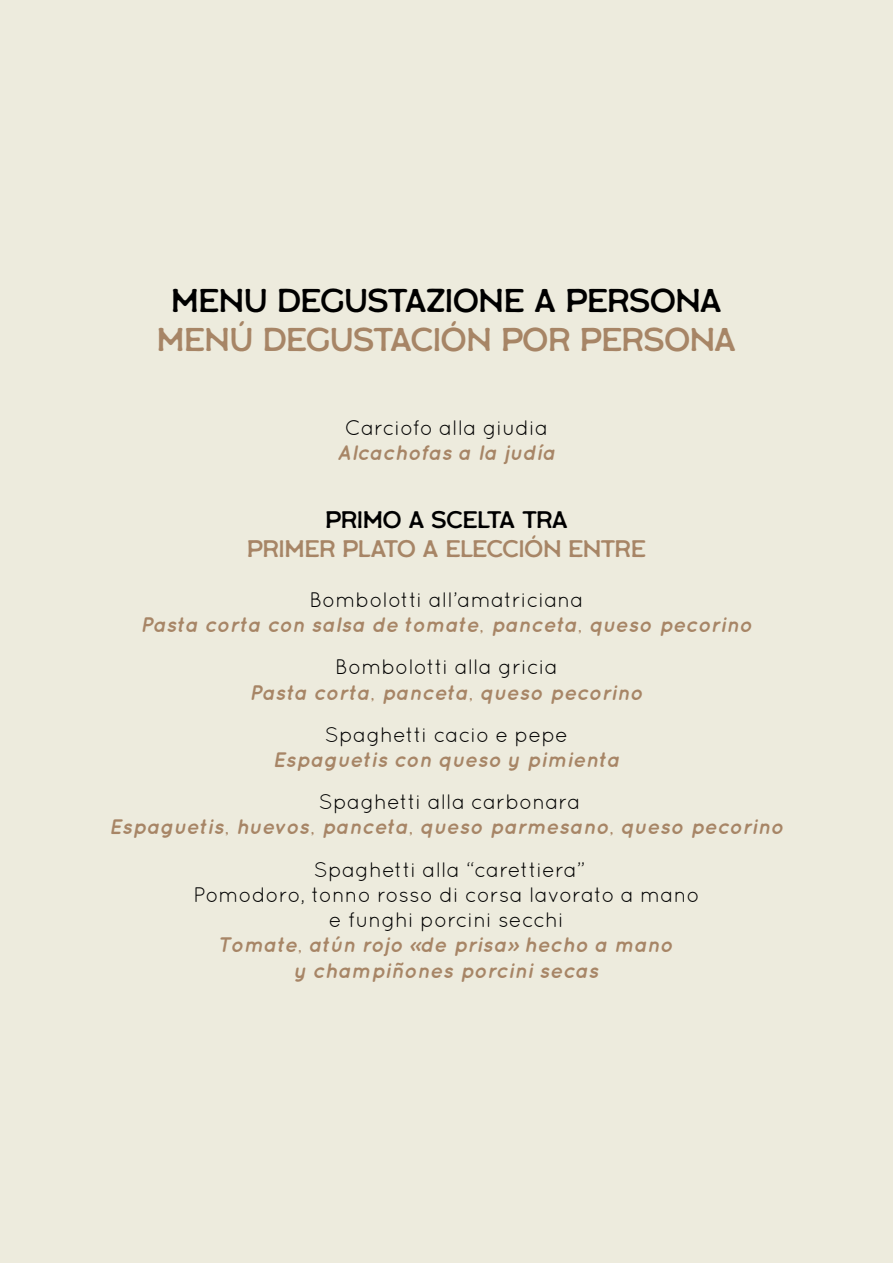
<style>
.page{position:relative;width:893px;height:1263px;background:#edebdd}
.page>*{position:absolute;margin:0;border:0;box-sizing:border-box;transform-origin:0 0}
.t1{font:33px "Labor Union Small";letter-spacing:-.005em;color:#a78566}
.t2{font:33px "Labor Union Small";letter-spacing:-.005em;color:#000}
.t3{font:24px "Labor Union Small";letter-spacing:-.005em;color:#a78566}
.t4{font:24px "Labor Union Small";letter-spacing:-.005em;color:#000}
.t5{font:italic 700 21px/25.2px "Quicksand";letter-spacing:.005em;color:#a78566;text-align:center}
.t6{font:21px/25.2px "Quicksand";color:#000;text-align:center}
</style>
<div class="page">
<h1 class="t2" style="left:171px;top:280px;width:551px">MENU DEGUSTAZIONE A PERSONA</h1>
<h1 class="t1" style="left:157px;top:320px;width:580px">MENÚ DEGUSTACIÓN POR PERSONA</h1>
<p class="t6" style="left:345px;top:415px;width:205px">Carciofo alla giudia</p>
<p class="t5" style="left:337px;top:440px;width:220px">Alcachofas a la judía</p>
<p class="t4" style="left:325px;top:505px;width:244px">PRIMO A SCELTA TRA</p>
<p class="t3" style="left:247px;top:534px;width:400px">PRIMER PLATO A ELECCIÓN ENTRE</p>
<p class="t6" style="left:309px;top:587px;width:276px">Bombolotti all’amatriciana</p>
<p class="t5" style="left:140px;top:612px;width:613px">Pasta corta con salsa de tomate, panceta, queso pecorino</p>
<p class="t6" style="left:335px;top:654px;width:224px">Bombolotti alla gricia</p>
<p class="t5" style="left:250px;top:679px;width:395px">Pasta corta, panceta, queso pecorino</p>
<p class="t6" style="left:325px;top:722px;width:245px">Spaghetti cacio e pepe</p>
<p class="t5" style="left:273px;top:746px;width:349px">Espaguetis con queso y pimienta</p>
<p class="t6" style="left:319px;top:789px;width:263px">Spaghetti alla carbonara</p>
<p class="t5" style="left:109px;top:814px;width:676px">Espaguetis, huevos, panceta, queso parmesano, queso pecorino</p>
<p class="t6" style="left:193px;top:856px;width:508px">Spaghetti alla “carettiera”<br>Pomodoro, tonno rosso di corsa lavorato a mano e funghi porcini secchi</p>
<p class="t5" style="left:220px;top:932px;width:455px">Tomate, atún rojo «de prisa» hecho a mano y champiñones porcini secas</p>
</div>
